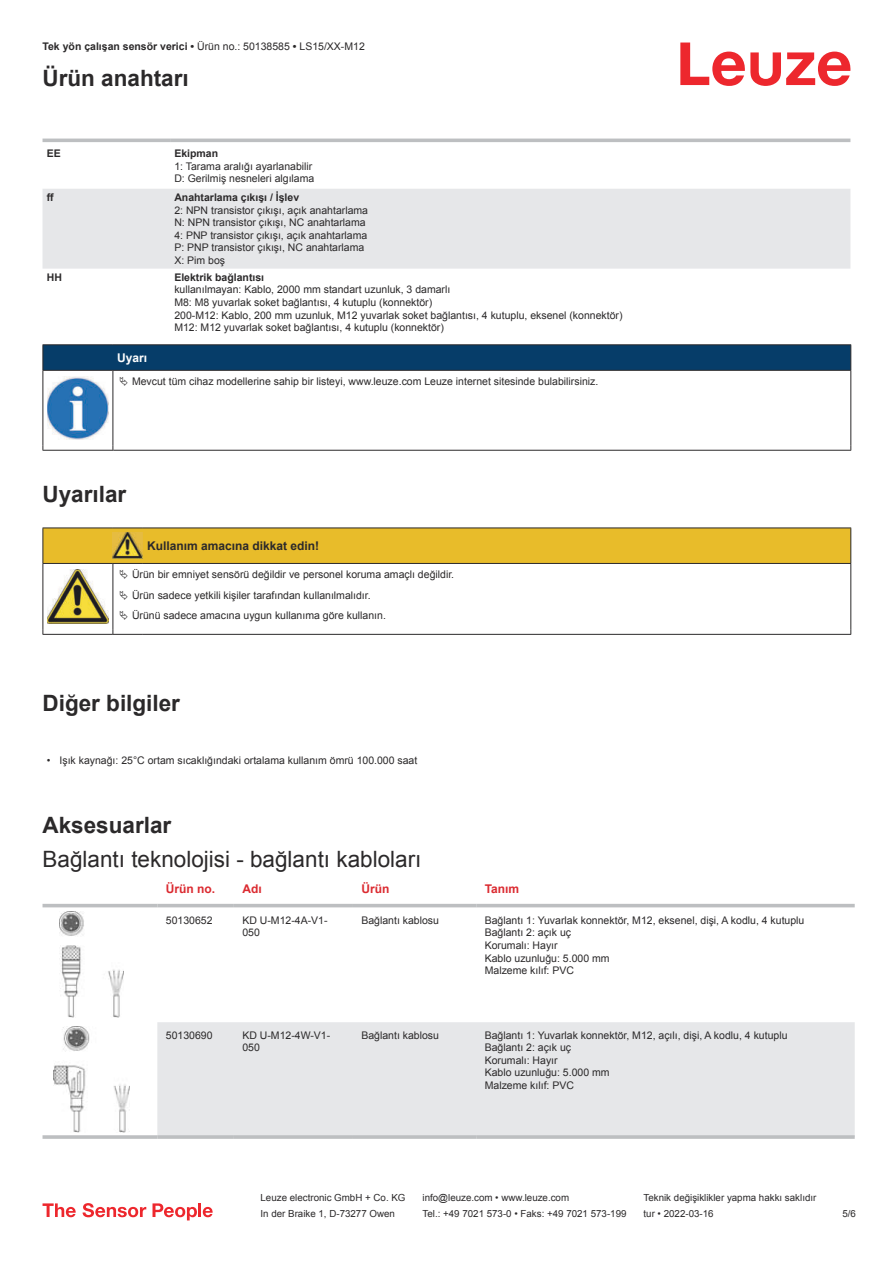
<style>
.page{position:relative;width:893px;height:1263px;background:#fff}
.page>*{position:absolute;margin:0;border:0;box-sizing:border-box;transform-origin:0 0}
.t1{font:700 22.5px "Arial";color:#2b292a}
.t2{font:22.5px "Arial";color:#2b292a}
.t3{font:700 12px "Arial";color:#2b292a}
.t4{font:700 12px "Arial";color:#db2a30}
.t5{font:700 12px "Arial";color:#fff}
.t6{font:10.5px/12.6px "Arial";color:#2b292a}
.t7{font:700 10.5px "Arial";color:#2b292a}
.t8{font:9.75px "Arial";color:#2b292a}
.s1{font-weight:400}
</style>
<div class="page">
<svg style="left:680px;top:43px;width:170px;height:43px"></svg>
<svg style="left:43px;top:138px;width:807px;height:1px"></svg>
<div style="left:43px;top:189px;width:807px;height:80px;background:#e6e7e9"></div>
<hr style="left:43px;top:139px;width:127px;height:3px;background:#bdbfc1">
<hr style="left:170px;top:139px;width:680px;height:3px;background:#bdbfc1">
<svg style="left:43px;top:903px;width:812px;height:229px"></svg>
<div style="left:157px;top:1022px;width:698px;height:113px;background:#e6e7e9"></div>
<hr style="left:43px;top:904px;width:114px;height:3px;background:#bdbfc1">
<hr style="left:157px;top:904px;width:77px;height:3px;background:#bdbfc1">
<hr style="left:234px;top:904px;width:119px;height:3px;background:#bdbfc1">
<hr style="left:353px;top:904px;width:123px;height:3px;background:#bdbfc1">
<hr style="left:476px;top:904px;width:379px;height:3px;background:#bdbfc1">
<hr style="left:43px;top:1135px;width:114px;height:4px;background:#bdbfc1">
<hr style="left:157px;top:1135px;width:77px;height:4px;background:#c7c9ca">
<hr style="left:234px;top:1135px;width:119px;height:4px;background:#bdbfc1">
<hr style="left:353px;top:1135px;width:123px;height:4px;background:#bdbfc1">
<hr style="left:476px;top:1135px;width:379px;height:4px;background:#c7c9ca">
<img style="left:59px;top:912px;width:65px;height:106px">
<img style="left:54px;top:1026px;width:75px;height:107px">
<svg style="left:43px;top:1203px;width:33px;height:14px"></svg>
<svg style="left:83px;top:1203px;width:63px;height:14px"></svg>
<svg style="left:153px;top:1203px;width:44px;height:17px"></svg>
<hr style="left:198px;top:1203px;width:3px;height:14px;background:#ed272d">
<svg style="left:203px;top:1207px;width:10px;height:10px"></svg>
<svg style="left:44px;top:371px;width:806px;height:79px"></svg>
<hr style="left:43px;top:344px;width:70px;height:1px;background:#2b292a">
<hr style="left:43px;top:370px;width:70px;height:1px;background:#2b292a">
<hr style="left:113px;top:344px;width:738px;height:1px;background:#2b292a">
<svg style="left:43px;top:345px;width:808px;height:25px;background:#063c67"></svg>
<hr style="left:113px;top:370px;width:738px;height:1px;background:#2b292a">
<hr style="left:43px;top:371px;width:1px;height:75px;background:#2b292a">
<hr style="left:113px;top:371px;width:1px;height:75px;background:#2b292a">
<hr style="left:850px;top:371px;width:1px;height:75px;background:#2b292a">
<hr style="left:43px;top:450px;width:70px;height:1px;background:#2b292a">
<hr style="left:113px;top:450px;width:738px;height:1px;background:#2b292a">
<img style="left:47px;top:377px;width:61px;height:62px">
<div style="left:115px;top:371px;width:734px;height:20px;background:#fff"></div>
<hr style="left:43px;top:527px;width:70px;height:1px;background:#2b292a">
<hr style="left:113px;top:527px;width:30px;height:1px;background:#2b292a">
<hr style="left:143px;top:527px;width:708px;height:1px;background:#2b292a">
<hr style="left:43px;top:634px;width:70px;height:1px;background:#2b292a">
<hr style="left:113px;top:634px;width:30px;height:1px;background:#2b292a">
<hr style="left:143px;top:634px;width:708px;height:1px;background:#2b292a">
<svg style="left:43px;top:528px;width:808px;height:106px"></svg>
<p class="t7" style="left:43px;top:39px;width:324px">Tek yön çalışan sensör verici • <span class="s1">Ürün no.: 50138585</span> • <span class="s1">LS15/XX-M12</span></p>
<h1 class="t1" style="left:43px;top:63px;width:148px">Ürün anahtarı</h1>
<p class="t7" style="left:47px;top:149px;width:16px">EE</p>
<p class="t7" style="left:174px;top:146px;width:45px">Ekipman</p>
<p class="t6" style="left:174px;top:160px;width:142px">1: Tarama aralığı ayarlanabilir<br>D: Gerilmiş nesneleri algılama</p>
<p class="t7" style="left:47px;top:193px;width:8px">ff</p>
<p class="t7" style="left:174px;top:190px;width:126px">Anahtarlama çıkışı / İşlev</p>
<p class="t6" style="left:174px;top:203px;width:195px">2: NPN transistor çıkışı, açık anahtarlama N: NPN transistor çıkışı, NC anahtarlama 4: PNP transistor çıkışı, açık anahtarlama P: PNP transistor çıkışı, NC anahtarlama X: Pim boş</p>
<p class="t7" style="left:47px;top:273px;width:17px">HH</p>
<p class="t7" style="left:174px;top:270px;width:91px">Elektrik bağlantısı</p>
<p class="t6" style="left:174px;top:283px;width:450px">kullanılmayan: Kablo, 2000 mm standart uzunluk, 3 damarlı<br>M8: M8 yuvarlak soket bağlantısı, 4 kutuplu (konnektör)<br>200-M12: Kablo, 200 mm uzunluk, M12 yuvarlak soket bağlantısı, 4 kutuplu, eksenel (konnektör)<br>M12: M12 yuvarlak soket bağlantısı, 4 kutuplu (konnektör)</p>
<p class="t5" style="left:117px;top:349px;width:32px">Uyarı</p>
<p class="t6" style="left:132px;top:375px;width:468px">Mevcut tüm cihaz modellerine sahip bir listeyi, www.leuze.com Leuze internet sitesinde bulabilirsiniz.</p>
<h1 class="t1" style="left:43px;top:478px;width:85px">Uyarılar</h1>
<p class="t3" style="left:147px;top:537px;width:174px">Kullanım amacına dikkat edin!</p>
<p class="t6" style="left:132px;top:564px;width:324px;line-height:20.2px">Ürün bir emniyet sensörü değildir ve personel koruma amaçlı değildir.<br>Ürün sadece yetkili kişiler tarafından kullanılmalıdır.<br>Ürünü sadece amacına uygun kullanıma göre kullanın.</p>
<h1 class="t1" style="left:43px;top:687px;width:139px">Diğer bilgiler</h1>
<p class="t6" style="left:47px;top:754px;width:372px">• Işık kaynağı: 25°C ortam sıcaklığındaki ortalama kullanım ömrü 100.000 saat</p>
<h1 class="t1" style="left:43px;top:809px;width:130px">Aksesuarlar</h1>
<h1 class="t2" style="left:43px;top:843px;width:380px">Bağlantı teknolojisi - bağlantı kabloları</h1>
<p class="t4" style="left:166px;top:880px;width:51px">Ürün no.</p>
<p class="t4" style="left:242px;top:880px;width:21px">Adı</p>
<p class="t4" style="left:361px;top:884px;width:29px">Ürün</p>
<p class="t4" style="left:485px;top:880px;width:36px">Tanım</p>
<p class="t6" style="left:166px;top:914px;width:48px">50130652</p>
<p class="t6" style="left:242px;top:914px;width:87px">KD U-M12-4A-V1-<br>050</p>
<p class="t6" style="left:361px;top:914px;width:79px">Bağlantı kablosu</p>
<p class="t6" style="left:485px;top:914px;width:321px">Bağlantı 1: Yuvarlak konnektör, M12, eksenel, dişi, A kodlu, 4 kutuplu<br>Bağlantı 2: açık uç<br>Korumalı: Hayır<br>Kablo uzunluğu: 5.000 mm<br>Malzeme kılıf: PVC</p>
<p class="t6" style="left:166px;top:1028px;width:48px">50130690</p>
<p class="t6" style="left:242px;top:1028px;width:89px">KD U-M12-4W-V1-<br>050</p>
<p class="t6" style="left:361px;top:1028px;width:79px">Bağlantı kablosu</p>
<p class="t6" style="left:485px;top:1028px;width:304px">Bağlantı 1: Yuvarlak konnektör, M12, açılı, dişi, A kodlu, 4 kutuplu<br>Bağlantı 2: açık uç<br>Korumalı: Hayır<br>Kablo uzunluğu: 5.000 mm<br>Malzeme kılıf: PVC</p>
<p class="t8" style="left:261px;top:1191px;width:146px">Leuze electronic GmbH + Co. KG</p>
<p class="t8" style="left:423px;top:1191px;width:148px">info@leuze.com • www.leuze.com</p>
<p class="t8" style="left:644px;top:1191px;width:174px">Teknik değişiklikler yapma hakkı saklıdır</p>
<p class="t8" style="left:261px;top:1207px;width:136px">In der Braike 1, D-73277 Owen</p>
<p class="t8" style="left:423px;top:1207px;width:205px">Tel.: +49 7021 573-0 • Faks: +49 7021 573-199</p>
<p class="t8" style="left:644px;top:1207px;width:72px">tur • 2022-03-16</p>
<p class="t8" style="left:842px;top:1210px;width:15px">5 /6</p>
</div>
